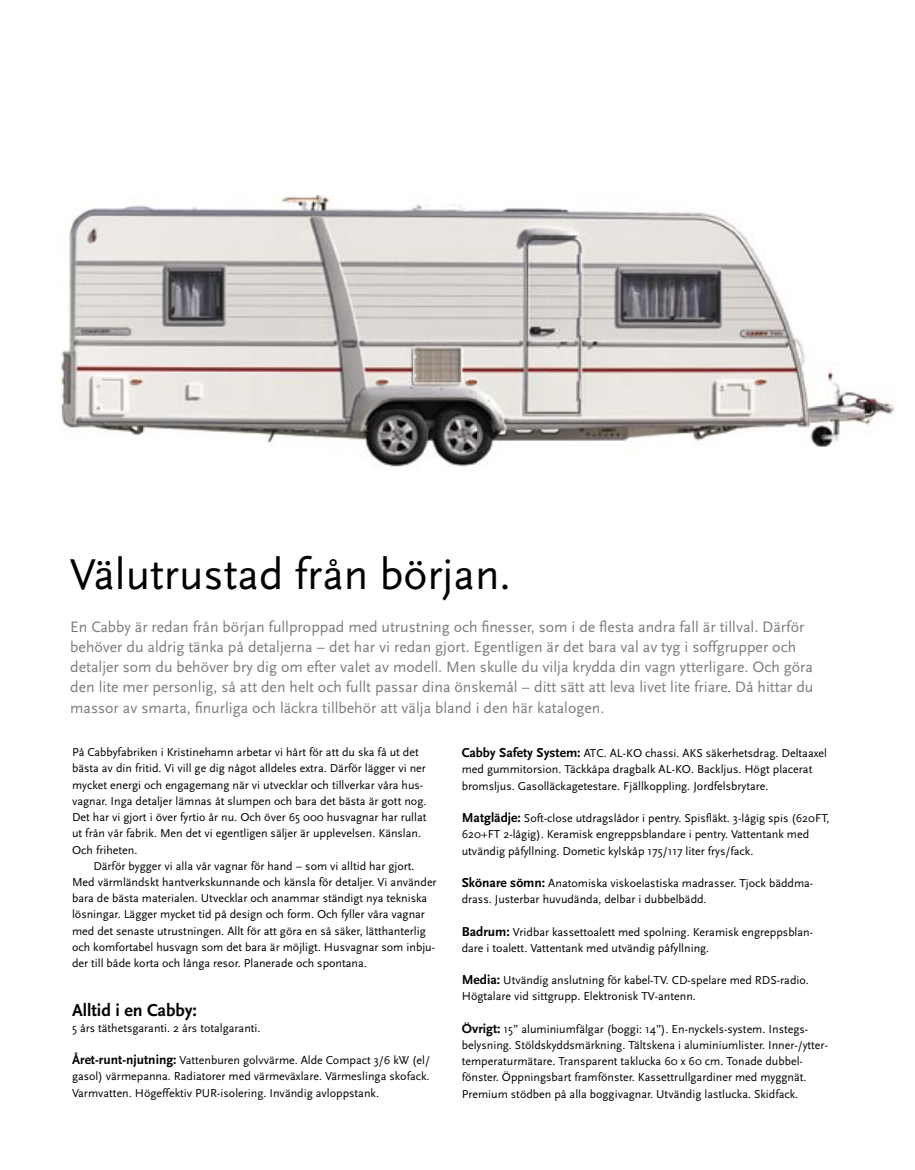
<style>
.page{position:relative;width:915px;height:1170px;background:#fff}
.page>*{position:absolute;margin:0;border:0;box-sizing:border-box;transform-origin:0 0}
.t1{font:45px "Scala Sans";color:#000}
.t2{font:700 18px "Scala Sans";color:#000}
.t3{font:15.75px/20.2px "Scala Sans";color:#7b7c7c}
.t4{font:12px/16.2px "Scala Sans";color:#000}
.s1{font-size:12px;color:#000}
.s2{font-weight:700;font-size:13.5px}
</style>
<div class="page">
<img style="left:60px;top:194px;width:834px;height:273px">
<h1 class="t1" style="left:70px;top:550px;width:442px">Välutrustad från början.</h1>
<p class="t3" style="left:70px;top:616px;width:744px">En Cabby är redan från början fullproppad med utrustning och finesser, som i de flesta andra fall är tillval. Därför behöver du aldrig tänka på detaljerna – det har vi redan gjort. Egentligen är det bara val av tyg i soffgrupper och detaljer som du behöver bry dig om efter valet av modell. Men skulle du vilja krydda din vagn ytterligare. Och göra den lite mer personlig, så att den helt och fullt passar dina önskemål – ditt sätt att leva livet lite friare<span class="s1">.</span> Då hittar du massor av smarta, finurliga och läckra tillbehör att välja bland i den här katalogen.</p>
<p class="t4" style="left:72px;top:744px;width:356px">På Cabbyfabriken i Kristinehamn arbetar vi hårt för att du ska få ut det bästa av din fritid. Vi vill ge dig något alldeles extra. Därför lägger vi ner mycket energi och engagemang när vi utvecklar och tillverkar våra hus&shy;vagnar. Inga detaljer lämnas åt slumpen och bara det bästa är gott nog.<br>Det har vi gjort i över fyrtio år nu. Och över 65 000 husvagnar har rullat ut från vår fabrik. Men det vi egentligen säljer är upplevelsen. Känslan.<br>Och friheten.</p>
<p class="t4" style="left:72px;top:857px;width:366px;text-indent:21px">Därför bygger vi alla vår vagnar för hand – som vi alltid har gjort.<br>Med värmländskt hantverkskunnande och känsla för detaljer. Vi använder bara de bästa materialen. Utvecklar och anammar ständigt nya tekniska lösningar. Lägger mycket tid på design och form. Och fyller våra vagnar med det senaste utrustningen. Allt för att göra en så säker, lätthanterlig och komfortabel husvagn som det bara är möjligt. Husvagnar som inbju&shy;der till både korta och långa resor. Planerade och spontana.</p>
<h2 class="t2" style="left:72px;top:999px;width:126px">Alltid i en Cabby:</h2>
<p class="t4" style="left:72px;top:1019px;width:190px">5 års täthetsgaranti. 2 års totalgaranti.</p>
<p class="t4" style="left:72px;top:1052px;width:359px;text-align:justify"><span class="s2">Året-runt-njutning:</span> Vattenburen golvvärme. Alde Compact 3/6 kW (el/ gasol) värmepanna. Radiatorer med värmeväxlare. Värmeslinga skofack.<br>Varmvatten. Högeffektiv PUR-isolering. Invändig avloppstank.</p>
<p class="t4" style="left:461px;top:745px;width:366px"><span class="s2">Cabby Safety System:</span> ATC. AL-KO chassi. AKS säkerhetsdrag. Deltaaxel med gummitorsion. Täckkåpa dragbalk AL-KO. Backljus. Högt placerat bromsljus. Gasolläckagetestare. Fjällkoppling. Jordfelsbrytare.</p>
<p class="t4" style="left:461px;top:810px;width:369px"><span class="s2">Matglädje:</span> Soft-close utdragslådor i pentry. Spisfläkt. 3-lågig spis (620FT,<br>620+FT 2-lågig). Keramisk engreppsblandare i pentry. Vattentank med utvändig påfyllning. Dometic kylskåp 175/117 liter frys/fack.</p>
<p class="t4" style="left:461px;top:875px;width:353px"><span class="s2">Skönare sömn:</span> Anatomiska viskoelastiska madrasser. Tjock bäddma&shy;drass. Justerbar huvudända, delbar i dubbelbädd.</p>
<p class="t4" style="left:461px;top:923px;width:353px"><span class="s2">Badrum:</span> Vridbar kassettoalett med spolning. Keramisk engreppsblan&shy;dare i toalett. Vattentank med utvändig påfyllning.</p>
<p class="t4" style="left:461px;top:972px;width:348px"><span class="s2">Media:</span> Utvändig anslutning för kabel-TV. CD-spelare med RDS-radio.<br>Högtalare vid sittgrupp. Elektronisk TV-antenn.</p>
<p class="t4" style="left:461px;top:1020px;width:367px"><span class="s2">Övrigt:</span> 15” aluminiumfälgar (boggi: 14”). En-nyckels-system. Instegs&shy;belysning. Stöldskyddsmärkning. Tältskena i aluminiumlister. Inner-/ytter&shy;temperaturmätare. Transparent taklucka 60 x 60 cm. Tonade dubbel&shy;fönster. Öppningsbart framfönster. Kassettrullgardiner med myggnät.<br>Premium stödben på alla boggivagnar. Utvändig lastlucka. Skidfack.</p>
</div>
